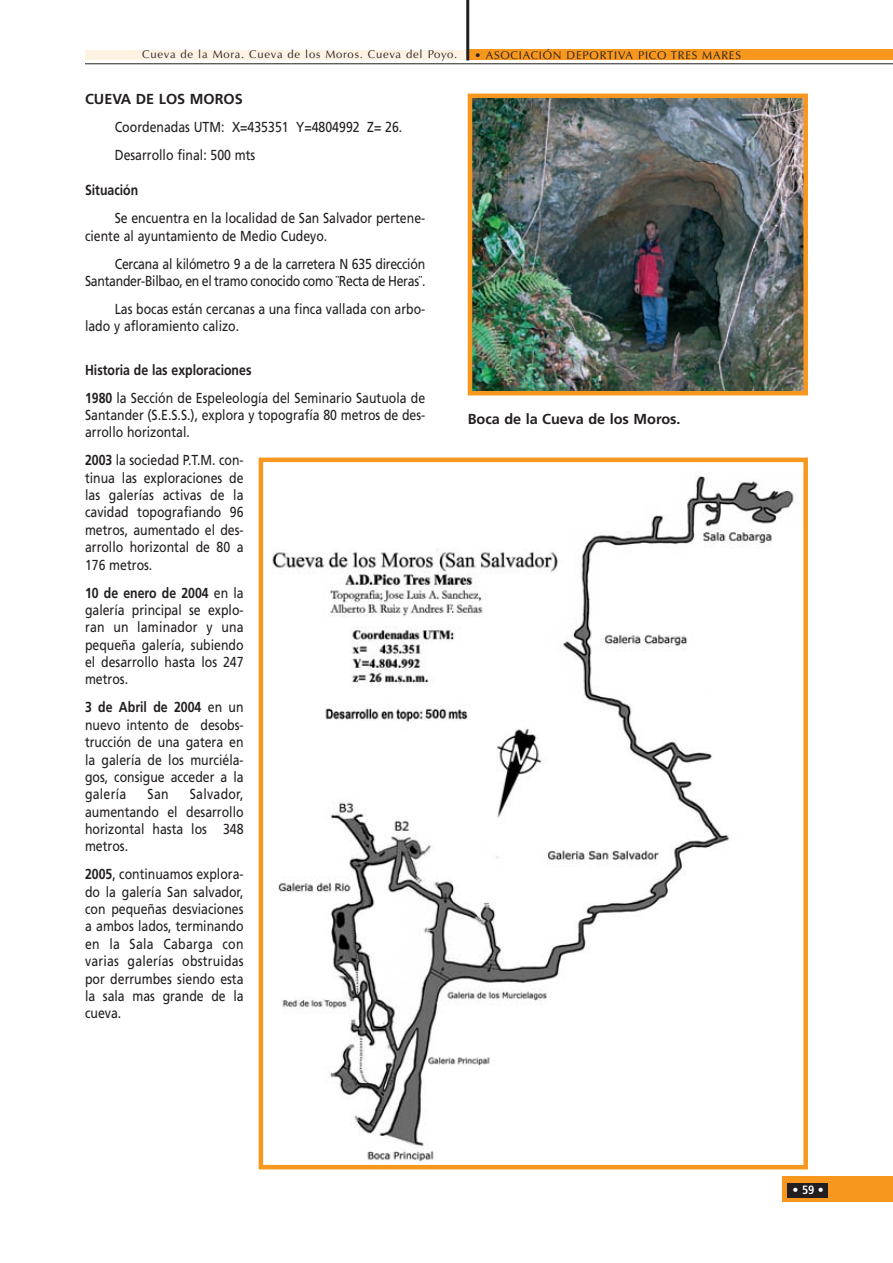
<style>
.page{position:relative;width:893px;height:1263px;background:#fff}
.page>*{position:absolute;margin:0;border:0;box-sizing:border-box;transform-origin:0 0}
.t1{font:14.4px/17.4px "Frutiger";color:#231f20;scale:.85 1}
.t2{font:14.4px/17.4px "Frutiger";letter-spacing:-.02em;color:#231f20;text-align:right;scale:.85 1}
.t3{font:700 14.4px "Frutiger";color:#231f20}
.t4{font:700 14.4px "Frutiger";color:#231f20;scale:.85 1}
.t5{font:700 condensed 12px "Frutiger";color:#fff}
.t6{font:11.25px "Optima";letter-spacing:.065em;color:#231f20}
.s1{font-weight:700}
</style>
<div class="page">
<div style="left:85px;top:51px;width:383px;height:9px;background:#fef3e3"></div>
<div style="left:782px;top:1177px;width:111px;height:25px;background:#f7971d"></div>
<div style="left:788px;top:1183px;width:40px;height:14px;background:#231f20"></div>
<hr style="left:85px;top:64px;width:808px;height:1px;background:#231f20">
<div style="left:468px;top:50px;width:425px;height:10px;background:#f7971d"></div>
<hr style="left:466px;top:0;width:3px;height:60px;background:#231f20">
<img style="left:272px;top:475px;width:522px;height:687px">
<div style="left:259px;top:458px;width:549px;height:711px;border:4px solid #f7971d"></div>
<img style="left:473px;top:99px;width:330px;height:291px">
<div style="left:468px;top:94px;width:340px;height:301px;border:4px solid #f7971d"></div>
<p class="t6" style="left:142px;top:50px;width:317px">Cueva de la Mora. Cueva de los Moros. Cueva del Poyo.</p>
<p class="t6" style="left:474px;top:51px;width:268px">• ASOCIACIÓN DEPORTIVA PICO TRES MARES</p>
<p class="t3" style="left:85px;top:94px;width:159px">CUEVA DE LOS MOROS</p>
<p class="t1" style="left:115px;top:114px;width:340px;line-height:28px">Coordenadas UTM: X=435351 Y=4804992 Z= 26.<br>Desarrollo final: 500 mts</p>
<p class="t4" style="left:85px;top:184px;width:64px">Situación</p>
<p class="t1" style="left:85px;top:211px;width:402px;text-indent:30px">Se encuentra en la localidad de San Salvador pertene&shy;ciente al ayuntamiento de Medio Cudeyo.</p>
<p class="t2" style="left:85px;top:256px;width:402px">Cercana al kilómetro 9 a de la carretera N 635 dirección<br>Santander-Bilbao, en el tramo conocido como ¨Recta de Heras¨.</p>
<p class="t1" style="left:85px;top:301px;width:402px;text-indent:30px">Las bocas están cercanas a una finca vallada con arbo&shy;lado y afloramiento calizo.</p>
<p class="t1" style="left:85px;top:357px;width:402px;line-height:28px"><span class="s1">Historia de las exploraciones<br>1980</span> la Sección de Espeleología del Seminario Sautuola de</p>
<p class="t1" style="left:85px;top:407px;width:402px">Santander (S.E.S.S.), explora y topografía 80 metros de des&shy;arrollo horizontal.</p>
<p class="t1" style="left:85px;top:453px;width:188px;text-align:justify"><span class="s1">2003</span> la sociedad P.T.M. con&shy;tinua las exploraciones de las galerías activas de la cavidad topografiando 96 metros, aumentado el des&shy;arrollo horizontal de 80 a 176 metros.</p>
<p class="t1" style="left:85px;top:585px;width:188px;text-align:justify"><span class="s1">10 de enero de 2004</span> en la galería principal se explo&shy;ran un laminador y una pequeña galería, subiendo el desarrollo hasta los 247 metros.</p>
<p class="t1" style="left:85px;top:700px;width:188px;text-align:justify"><span class="s1">3 de Abril de 2004</span> en un nuevo intento de desobs&shy;trucción de una gatera en la galería de los murciéla&shy;gos, consigue acceder a la galería</p>
<p class="t1" style="left:85px;top:787px;width:188px;text-align:justify;text-indent:105px">Salvador, aumentando el desarrollo horizontal hasta los 348 metros.</p>
<p class="t1" style="left:85px;top:867px;width:188px;text-align:justify"><span class="s1">2005</span>, continuamos explora&shy;do la galería San salvador, con pequeñas desviaciones a ambos lados, terminando en la Sala Cabarga con varias galerías obstruidas por derrumbes siendo esta la sala mas grande de la cueva.</p>
<p class="t1" style="left:148px;top:787px;width:26px">San</p>
<p class="t3" style="left:468px;top:413px;width:214px">Boca de la Cueva de los Moros.</p>
<p class="t5" style="left:793px;top:1185px;width:33px">• 59 •</p>
</div>
